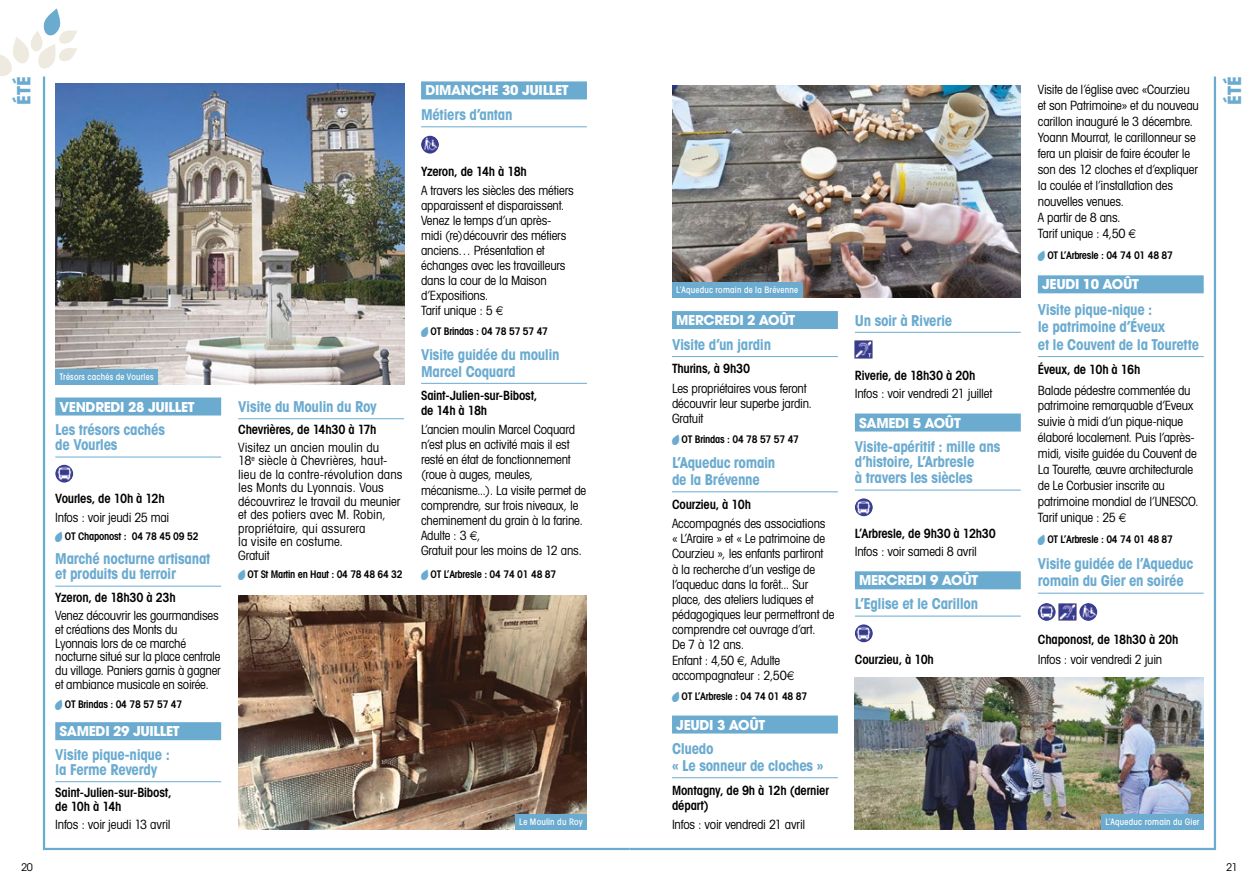
<style>
.page{position:relative;width:1259px;height:893px;background:#fff}
.page>*{position:absolute;margin:0;border:0;box-sizing:border-box;transform-origin:0 0}
.t1{font:700 18px "ITC Avant Garde Std";color:#6babd0}
.t2{font:700 condensed 15px/15.3px "Avant Garde";letter-spacing:-.02em;color:#6babd0}
.t3{font:700 13.5px "Avant Garde";letter-spacing:-.025em;color:#fff}
.t4{font:condensed 12.75px/15.9px "Avant Garde";letter-spacing:-.015em;color:#000}
.t5{font:600 condensed 12.75px/13.8px "Avant Garde";letter-spacing:-.015em;color:#000}
.t6{font:condensed 12.75px/13.5px "Avant Garde";letter-spacing:.005em;color:#000}
.t7{font:600 condensed 10.5px "Avant Garde";letter-spacing:-.025em;color:#000}
.t8{font:10.5px "ITC Avant Garde Std";color:#000}
.t9{font:500 condensed 9px "Avant Garde";letter-spacing:.02em;color:#fff}
.s1{font-family:"Euro Sans";font-stretch:normal}
.s2{font-family:"OT Monts Lyonnais";font-weight:400;font-stretch:normal;color:#6babd0}
</style>
<div class="page">
<svg style="left:0;top:9px;width:77px;height:67px"></svg>
<img style="left:42px;top:74px;width:585px;height:777px">
<img style="left:627px;top:76px;width:590px;height:775px">
<h1 class="t1" style="left:12px;top:105px;width:29px;rotate:-90deg">ÉTÉ</h1>
<h1 class="t1" style="left:1222px;top:105px;width:29px;rotate:-90deg">ÉTÉ</h1>
<p class="t4" style="left:1037px;top:81px;width:163px">Visite de l’église avec «Courzieu et son Patrimoine» et du nouveau carillon inauguré le 3 décembre.<br>Yoann Mourrat, le carillonneur se fera un plaisir de faire écouter le son des 12 cloches et d’expliquer la coulée et l’installation des nouvelles venues.<br>A partir de 8 ans.<br>Tarif unique : 4,50 <span class="s1">€</span></p>
<p class="t7" style="left:1037px;top:249px;width:137px"><span class="s2">$</span> OT L’Arbresle : 04 74 01 48 87</p>
<p class="t3" style="left:1042px;top:276px;width:98px">JEUDI 10 AOÛT</p>
<p class="t2" style="left:1037px;top:300px;width:163px;line-height:17.4px">Visite pique-nique :<br>le patrimoine d’Éveux<br>et le Couvent de la Tourette</p>
<p class="t5" style="left:1037px;top:363px;width:104px">Éveux, de 10h à 16h</p>
<p class="t4" style="left:1037px;top:382px;width:162px">Balade pédestre commentée du patrimoine remarquable d’Eveux suivie à midi d’un pique-nique élaboré localement. Puis l’après&shy;midi, visite guidée du Couvent de<br>La Tourette, œuvre architecturale de Le Corbusier inscrite au patrimoine mondial de l’UNESCO.<br>Tarif unique : 25 <span class="s1">€</span></p>
<p class="t7" style="left:1037px;top:533px;width:137px"><span class="s2">$</span> OT L’Arbresle : 04 74 01 48 87</p>
<p class="t2" style="left:1037px;top:554px;width:157px;line-height:17.4px">Visite guidée de l’Aqueduc romain du Gier en soirée</p>
<p class="t3" style="left:425px;top:82px;width:145px">DIMANCHE 30 JUILLET</p>
<p class="t2" style="left:421px;top:107px;width:93px">Métiers d’antan</p>
<p class="t5" style="left:421px;top:164px;width:107px">Yzeron, de 14h à 18h</p>
<p class="t4" style="left:421px;top:183px;width:154px;line-height:15px">A travers les siècles des métiers apparaissent et disparaissent.<br>Venez le temps d’un après&shy;midi (re)découvrir des métiers anciens… Présentation et échanges avec les travailleurs dans la cour de la Maison d’Expositions.<br>Tarif unique : 5 <span class="s1">€</span></p>
<p class="t7" style="left:421px;top:325px;width:129px"><span class="s2">$</span> OT Brindas : 04 78 57 57 47</p>
<p class="t2" style="left:421px;top:346px;width:140px;line-height:16.5px">Visite guidée du moulin<br>Marcel Coquard</p>
<p class="t5" style="left:421px;top:388px;width:118px;line-height:15px">Saint-Julien-sur-Bibost, de 14h à 18h</p>
<p class="t4" style="left:421px;top:422px;width:167px;line-height:15px">L’ancien moulin Marcel Coquard n’est plus en activité mais il est resté en état de fonctionnement (roue à auges, meules, mécanisme...). La visite permet de comprendre, sur trois niveaux, le cheminement du grain à la farine.<br>Adulte : 3 <span class="s1">€</span>,<br>Gratuit pour les moins de 12 ans.</p>
<p class="t7" style="left:421px;top:567px;width:137px"><span class="s2">$</span> OT L’Arbresle : 04 74 01 48 87</p>
<p class="t9" style="left:676px;top:285px;width:123px">L’Aqueduc romain de la Brévenne</p>
<p class="t3" style="left:676px;top:311px;width:120px">MERCREDI 2 AOÛT</p>
<p class="t2" style="left:672px;top:336px;width:101px">Visite d’un jardin</p>
<p class="t5" style="left:672px;top:362px;width:80px">Thurins, à 9h30</p>
<p class="t4" style="left:672px;top:380px;width:142px;line-height:15.1px">Les propriétaires vous feront découvrir leur superbe jardin.<br>Gratuit</p>
<p class="t7" style="left:672px;top:433px;width:129px"><span class="s2">$</span> OT Brindas : 04 78 57 57 47</p>
<p class="t2" style="left:672px;top:454px;width:105px;line-height:16.6px">L’Aqueduc romain de la Brévenne</p>
<p class="t5" style="left:672px;top:497px;width:81px">Courzieu, à 10h</p>
<p class="t4" style="left:672px;top:516px;width:164px;line-height:15.1px">Accompagnés des associations « L’Araire » et « Le patrimoine de<br>Courzieu », les enfants partiront<br>à la recherche d’un vestige de l’aqueduc dans la forêt... Sur place, des ateliers ludiques et pédagogiques leur permettront de comprendre cet ouvrage d’art.<br>De 7 à 12 ans.<br>Enfant : 4,50 <span class="s1">€</span>, Adulte accompagnateur : 2,50<span class="s1">€</span></p>
<p class="t7" style="left:672px;top:689px;width:137px"><span class="s2">$</span> OT L’Arbresle : 04 74 01 48 87</p>
<p class="t3" style="left:676px;top:716px;width:90px">JEUDI 3 AOÛT</p>
<p class="t2" style="left:672px;top:740px;width:153px;line-height:16.6px">Cluedo<br>« Le sonneur de cloches »</p>
<p class="t5" style="left:672px;top:782px;width:158px;line-height:15.1px">Montagny, de 9h à 12h (dernier départ)</p>
<p class="t4" style="left:672px;top:816px;width:135px">Infos : voir vendredi 21 avril</p>
<p class="t2" style="left:855px;top:312px;width:99px">Un soir à Riverie</p>
<p class="t5" style="left:855px;top:368px;width:122px">Riverie, de 18h30 à 20h</p>
<p class="t4" style="left:855px;top:386px;width:139px">Infos : voir vendredi 21 juillet</p>
<p class="t3" style="left:859px;top:414px;width:103px">SAMEDI 5 AOÛT</p>
<p class="t2" style="left:855px;top:438px;width:147px;line-height:15.9px">Visite-apéritif : mille ans d’histoire, L’Arbresle<br>à travers les siècles</p>
<p class="t9" style="left:60px;top:371px;width:95px">Trésors cachés de Vourles</p>
<p class="t2" style="left:238px;top:399px;width:140px">Visite du Moulin du Roy</p>
<p class="t5" style="left:238px;top:422px;width:140px">Chevrières, de 14h30 à 17h</p>
<p class="t6" style="left:238px;top:440px;width:166px">Visitez un ancien moulin du<br>18<sup>e</sup> siècle à Chevrières, haut&shy;lieu de la contre-révolution dans les Monts du Lyonnais. Vous découvrirez le travail du meunier et des potiers avec M. Robin, propriétaire, qui assurera<br>la visite en costume.<br>Gratuit</p>
<p class="t7" style="left:238px;top:568px;width:166px"><span class="s2">$</span> OT St Martin en Haut : 04 78 48 64 32</p>
<p class="t3" style="left:60px;top:398px;width:137px">VENDREDI 28 JUILLET</p>
<p class="t2" style="left:55px;top:422px;width:111px">Les trésors cachés de Vourles</p>
<p class="t5" style="left:55px;top:492px;width:111px">Vourles, de 10h à 12h</p>
<p class="t4" style="left:55px;top:509px;width:116px">Infos : voir jeudi 25 mai</p>
<p class="t7" style="left:55px;top:530px;width:145px"><span class="s2">$</span> OT Chaponost : 04 78 45 09 52</p>
<p class="t2" style="left:55px;top:551px;width:157px">Marché nocturne artisanat et produits du terroir</p>
<p class="t5" style="left:55px;top:590px;width:122px">Yzeron, de 18h30 à 23h</p>
<p class="t4" style="left:55px;top:608px;width:167px;line-height:13.8px">Venez découvrir les gourmandises et créations des Monts du<br>Lyonnais lors de ce marché nocturne situé sur la place centrale du village. Paniers garnis à gagner et ambiance musicale en soirée.</p>
<p class="t7" style="left:55px;top:697px;width:129px"><span class="s2">$</span> OT Brindas : 04 78 57 57 47</p>
<p class="t3" style="left:60px;top:722px;width:122px">SAMEDI 29 JUILLET</p>
<p class="t2" style="left:55px;top:746px;width:116px">Visite pique-nique : la Ferme Reverdy</p>
<p class="t5" style="left:55px;top:786px;width:118px">Saint-Julien-sur-Bibost, de 10h à 14h</p>
<p class="t4" style="left:55px;top:816px;width:117px">Infos : voir jeudi 13 avril</p>
<p class="t5" style="left:855px;top:526px;width:142px">L’Arbresle, de 9h30 à 12h30</p>
<p class="t4" style="left:855px;top:543px;width:124px">Infos : voir samedi 8 avril</p>
<p class="t3" style="left:859px;top:572px;width:120px">MERCREDI 9 AOÛT</p>
<p class="t2" style="left:855px;top:596px;width:125px">L’Eglise et le Carillon</p>
<p class="t5" style="left:1037px;top:632px;width:142px">Chaponost, de 18h30 à 20h</p>
<p class="t4" style="left:1037px;top:651px;width:126px">Infos : voir vendredi 2 juin</p>
<p class="t5" style="left:855px;top:652px;width:81px">Courzieu, à 10h</p>
<p class="t9" style="left:519px;top:816px;width:65px">Le Moulin du Roy</p>
<p class="t9" style="left:1105px;top:816px;width:96px">L’Aqueduc romain du Gier</p>
<p class="t8" style="left:21px;top:861px;width:13px">20</p>
<p class="t8" style="left:1226px;top:861px;width:13px">21</p>
</div>
